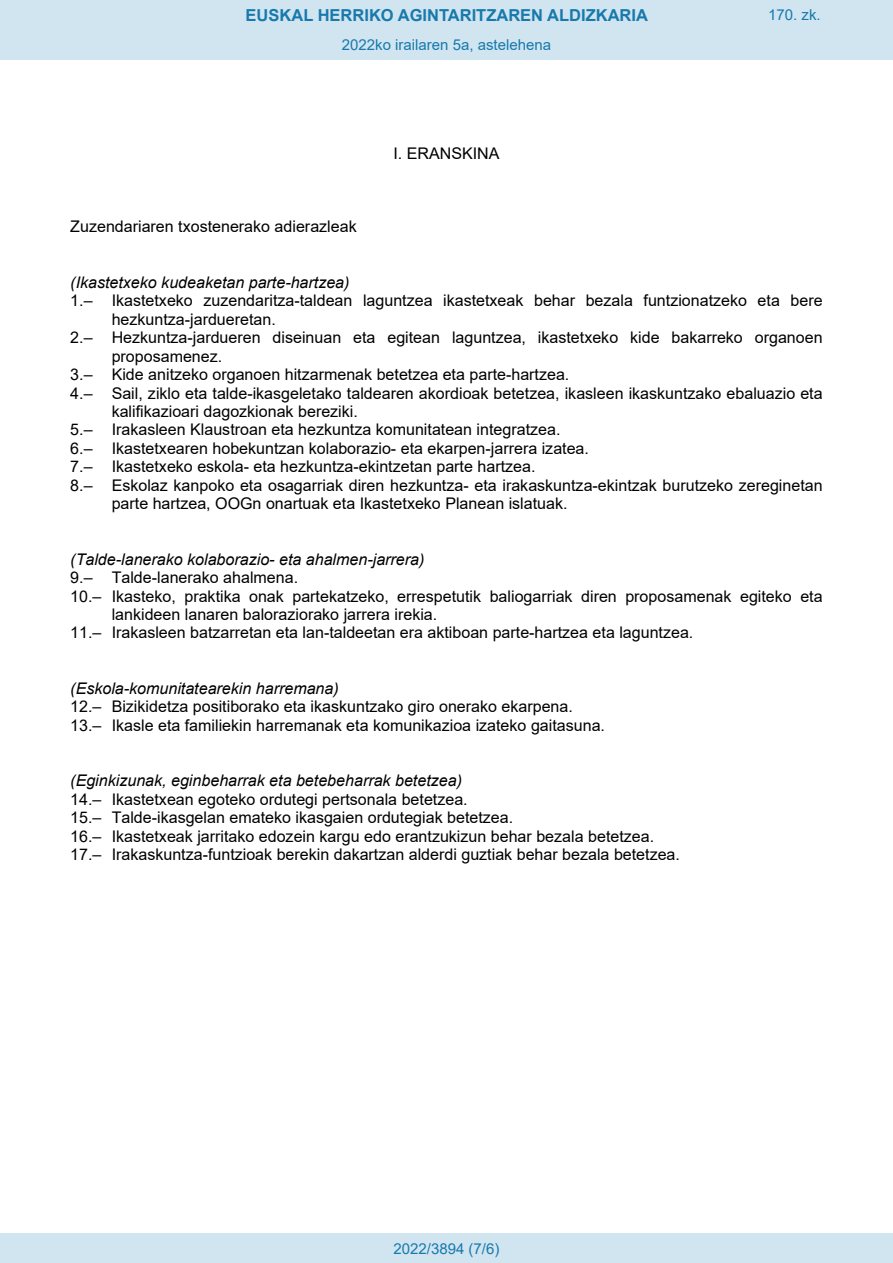
<style>
.page{position:relative;width:893px;height:1263px;background:#fff}
.page>*{position:absolute;margin:0;border:0;box-sizing:border-box;transform-origin:0 0}
.t1{font:700 16.5px "Arial";color:#1879ad}
.t2{font:16.05px/18.5px "Arial";color:#000}
.t3{font:italic 16.05px "Arial";color:#000}
.Paginacion_Centro{font:15px "Arial";color:#1879ad}
.s1{font-style:italic}
</style>
<div class="page">
<div style="left:0;top:0;width:893px;height:60px;background:#d0e5f0"></div>
<div style="left:0;top:1233px;width:893px;height:30px;background:#d0e5f0"></div>
<p class="t1" style="left:246px;top:3px;width:404px">EUSKAL HERRIKO AGINTARITZAREN ALDIZKARIA</p>
<p class="Paginacion_Centro" style="left:768px;top:5px;width:54px">170. zk.</p>
<p class="Paginacion_Centro" style="left:342px;top:35px;width:211px">2022ko irailaren 5a, astelehena</p>
<p class="t2" style="left:70px;top:217px;width:288px">Zuzendariaren txostenerako adierazleak</p>
<p class="t2" style="left:393px;top:144px;width:108px">I. ERANSKINA</p>
<p class="t3" style="left:70px;top:272px;width:281px">(Ikastetxeko kudeaketan parte-hartzea)</p>
<p class="t2" style="left:70px;top:291px;width:754px">1.– Ikastetxeko zuzendaritza-taldean laguntzea ikastetxeak behar bezala funtzionatzeko eta bere</p>
<p class="t2" style="left:112px;top:310px;width:166px">hezkuntza-jardueretan.</p>
<p class="t2" style="left:70px;top:328px;width:754px">2.– Hezkuntza-jardueren diseinuan eta egitean laguntzea, ikastetxeko kide bakarreko organoen</p>
<p class="t2" style="left:112px;top:347px;width:112px">proposamenez.</p>
<p class="t2" style="left:70px;top:365px;width:501px">3.– Kide anitzeko organoen hitzarmenak betetzea eta parte-hartzea.</p>
<p class="t2" style="left:70px;top:383px;width:754px">4.– Sail, ziklo eta talde-ikasgeletako taldearen akordioak betetzea, ikasleen ikaskuntzako ebaluazio eta</p>
<p class="t2" style="left:112px;top:402px;width:248px">kalifikazioari dagozkionak bereziki.</p>
<p class="t2" style="left:70px;top:420px;width:492px">5.– Irakasleen Klaustroan eta hezkuntza komunitatean integratzea.</p>
<p class="t2" style="left:70px;top:439px;width:520px">6.– Ikastetxearen hobekuntzan kolaborazio- eta ekarpen-jarrera izatea.</p>
<p class="t2" style="left:70px;top:457px;width:467px">7.– Ikastetxeko eskola- eta hezkuntza-ekintzetan parte hartzea.</p>
<p class="t2" style="left:70px;top:476px;width:754px">8.– Eskolaz kanpoko eta osagarriak diren hezkuntza- eta irakaskuntza-ekintzak burutzeko zereginetan</p>
<p class="t2" style="left:112px;top:494px;width:457px">parte hartzea, OOGn onartuak eta Ikastetxeko Planean islatuak.</p>
<p class="t3" style="left:70px;top:549px;width:356px">(Talde-lanerako kolaborazio- eta ahalmen-jarrera)</p>
<p class="t2" style="left:70px;top:568px;width:229px">9.– Talde-lanerako ahalmena.</p>
<p class="t2" style="left:70px;top:587px;width:754px">10.– Ikasteko, praktika onak partekatzeko, errespetutik baliogarriak diren proposamenak egiteko eta</p>
<p class="t2" style="left:112px;top:605px;width:327px">lankideen lanaren baloraziorako jarrera irekia.</p>
<p class="t2" style="left:70px;top:623px;width:625px">11.– Irakasleen batzarretan eta lan-taldeetan era aktiboan parte-hartzea eta laguntzea.</p>
<p class="t2" style="left:70px;top:679px;width:536px"><span class="s1">(Eskola-komunitatearekin harremana)<br></span>12.– Bizikidetza positiborako eta ikaskuntzako giro onerako ekarpena.<br>13.– Ikasle eta familiekin harremanak eta komunikazioa izateko gaitasuna.</p>
<p class="t2" style="left:70px;top:771px;width:611px"><span class="s1">(Eginkizunak, eginbeharrak eta betebeharrak betetzea)<br></span>14.– Ikastetxean egoteko ordutegi pertsonala betetzea.<br>15.– Talde-ikasgelan emateko ikasgaien ordutegiak betetzea.<br>16.– Ikastetxeak jarritako edozein kargu edo erantzukizun behar bezala betetzea.<br>17.– Irakaskuntza-funtzioak berekin dakartzan alderdi guztiak behar bezala betetzea.</p>
<p class="Paginacion_Centro" style="left:393px;top:1238px;width:107px">2022/3894 (7/6)</p>
</div>
